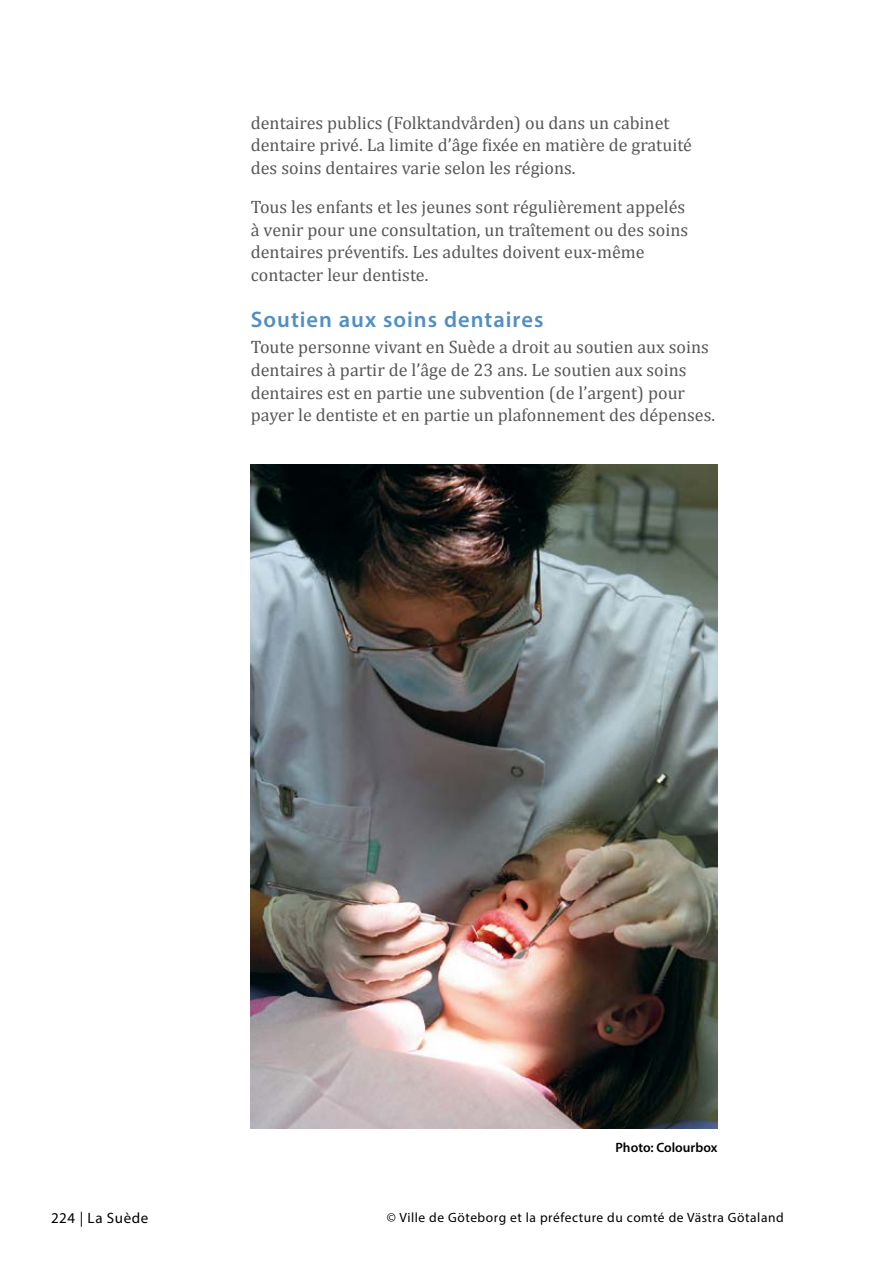
<style>
.page{position:relative;width:893px;height:1263px;background:#fff}
.page>*{position:absolute;margin:0;border:0;box-sizing:border-box;transform-origin:0 0}
.t1{font:600 22.5px "Myriad Pro";letter-spacing:.045em;color:#518fc3}
.t2{font:18px/22.5px "Cambria";color:#575756}
.t3{font:15px "Myriad Pro";letter-spacing:.04em;color:#000}
.t4{font:13.5px "Myriad Pro";letter-spacing:.04em;color:#000}
.t5{font:600 13.5px "Myriad Pro";color:#000}
</style>
<div class="page">
<img style="left:251px;top:465px;width:467px;height:663px">
<p class="t2" style="left:251px;top:111px;width:443px">dentaires publics (Folktandvården) ou dans un cabinet dentaire privé. La limite d’âge fixée en matière de gratuité des soins dentaires varie selon les régions.</p>
<p class="t2" style="left:251px;top:196px;width:439px">Tous les enfants et les jeunes sont régulièrement appelés à venir pour une consultation, un traîtement ou des soins dentaires préventifs. Les adultes doivent eux-même contacter leur dentiste.</p>
<p class="t1" style="left:251px;top:305px;width:294px">Soutien aux soins dentaires</p>
<p class="t2" style="left:251px;top:336px;width:466px">Toute personne vivant en Suède a droit au soutien aux soins dentaires à partir de l’âge de 23 ans. Le soutien aux soins dentaires est en partie une subvention (de l’argent) pour payer le dentiste et en partie un plafonnement des dépenses.</p>
<p class="t5" style="left:615px;top:1139px;width:104px">Photo: Colourbox</p>
<p class="t3" style="left:51px;top:1209px;width:99px">224 | La Suède</p>
<p class="t4" style="left:387px;top:1209px;width:398px">© Ville de Göteborg et la préfecture du comté de Västra Götaland</p>
</div>
